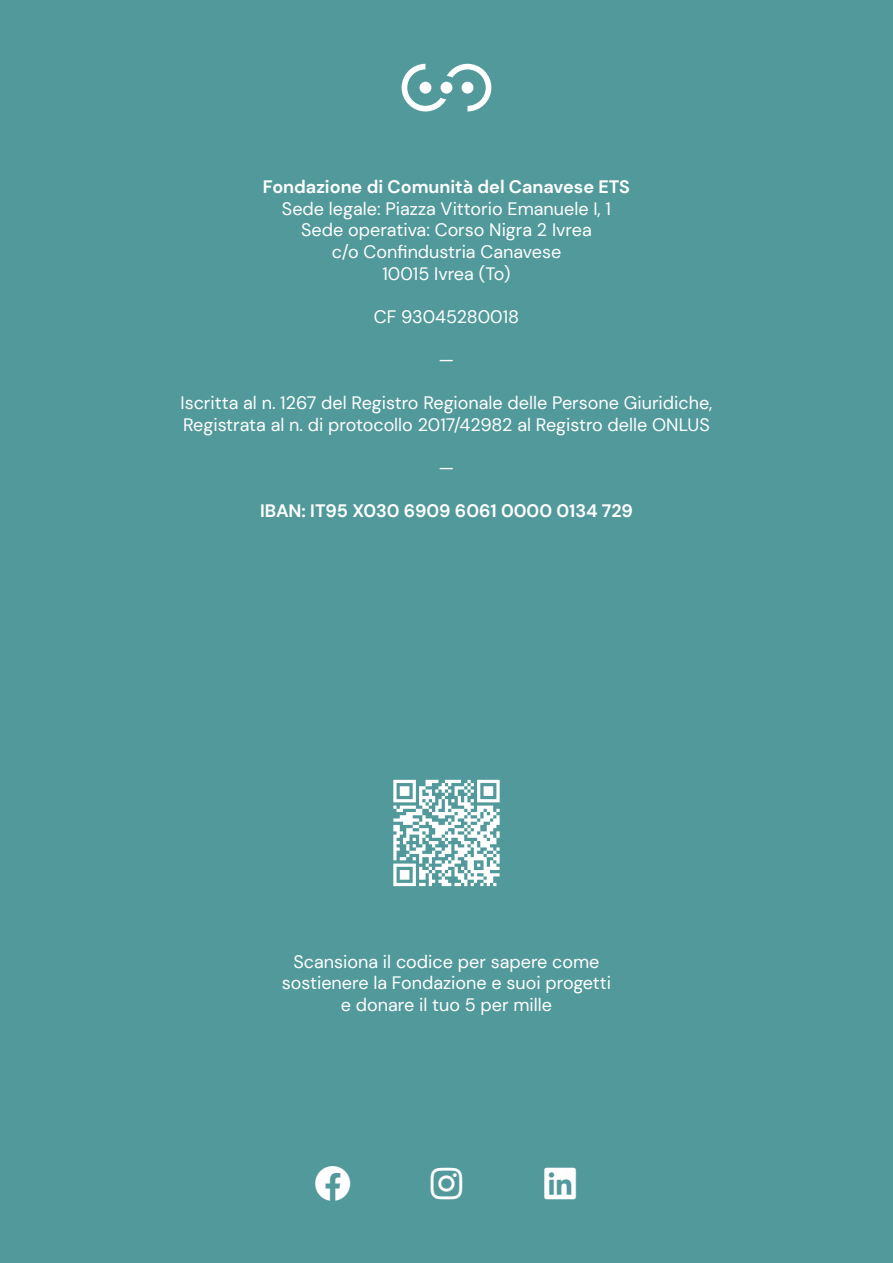
<style>
.page{position:relative;width:893px;height:1263px;background:#52999b}
.page>*{position:absolute;margin:0;border:0;box-sizing:border-box;transform-origin:0 0}
.t1{font:36px "Font Awesome 6 Brands";color:#fff}
.t2{font:18px/21.6px "DM Sans";color:#fff;text-align:center}
.t3{font:700 18px "DM Sans";color:#fff}
</style>
<div class="page">
<svg style="left:402px;top:64px;width:89px;height:47px"></svg>
<div style="left:462px;top:82px;width:11px;height:12px;background:#fff;border-radius:50%"></div>
<svg style="left:393px;top:780px;width:107px;height:106px"></svg>
<p class="t3" style="left:263px;top:176px;width:369px">Fondazione di Comunità del Canavese ETS</p>
<p class="t2" style="left:282px;top:198px;width:331px">Sede legale: Piazza Vittorio Emanuele I, 1<br>Sede operativa: Corso Nigra 2 Ivrea<br>c/o Confindustria Canavese<br>10015 Ivrea (To)</p>
<p class="t2" style="left:374px;top:306px;width:147px">CF 93045280018</p>
<p class="t2" style="left:439px;top:349px;width:17px">—</p>
<p class="t2" style="left:180px;top:392px;width:533px;text-align:left">Iscritta al n. 1267 del Registro Regionale delle Persone Giuridiche,<br>Registrata al n. di protocollo 2017/42982 al Registro delle ONLUS</p>
<p class="t2" style="left:439px;top:457px;width:17px">—</p>
<p class="t3" style="left:260px;top:500px;width:374px">IBAN: IT95 X030 6909 6061 0000 0134 729</p>
<p class="t2" style="left:282px;top:950px;width:331px">Scansiona il codice per sapere come sostienere la Fondazione e suoi progetti e donare il tuo 5 per mille</p>
<h1 class="t1" style="left:431px;top:1165px;width:33px">■▲▼</h1>
<h1 class="t1" style="left:544px;top:1165px;width:33px">●■■</h1>
</div>
